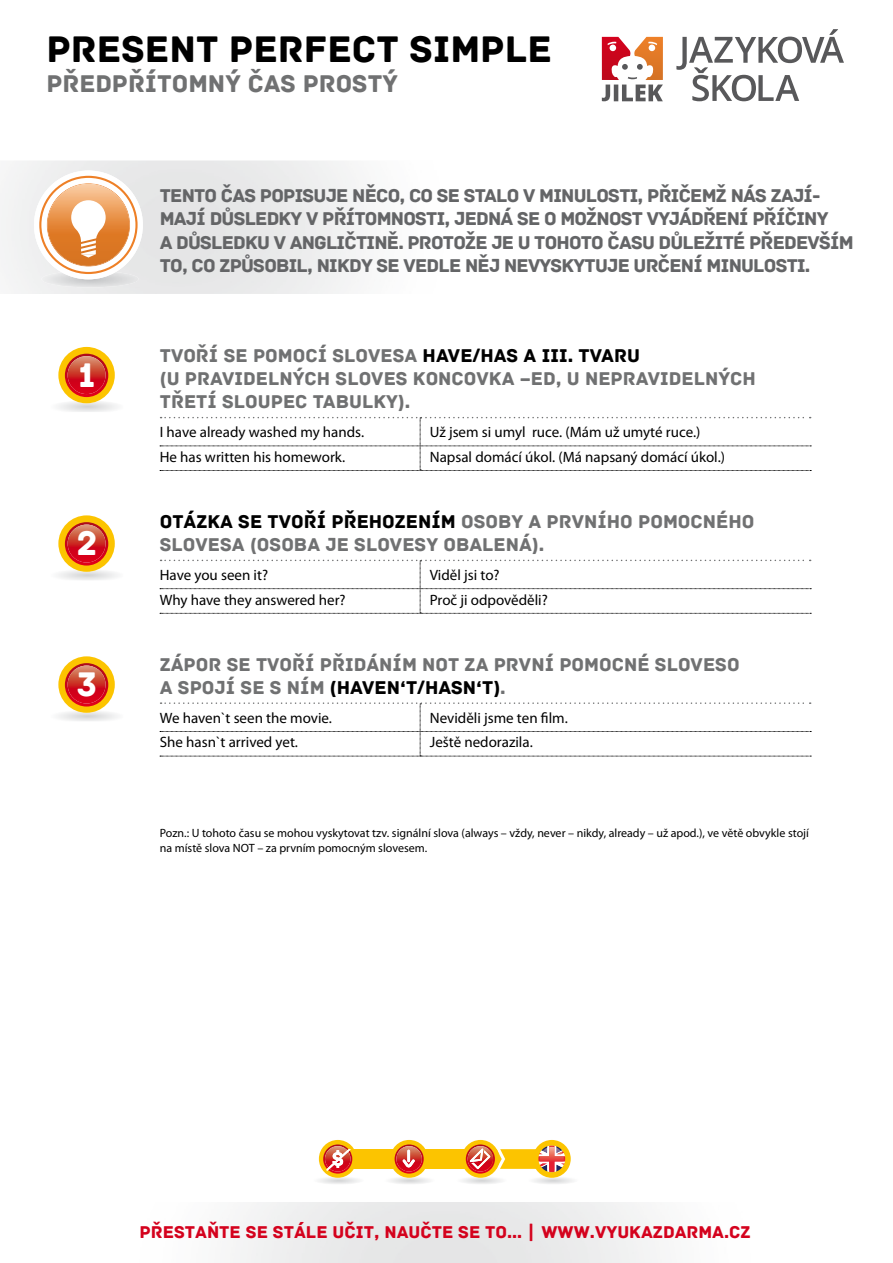
<style>
.page{position:relative;width:893px;height:1263px;background:#fff}
.page>*{position:absolute;margin:0;border:0;box-sizing:border-box;transform-origin:0 0}
.t1{font:39px "Archive";color:#000}
.t2{font:36px "Archive";color:#fff}
.t3{font:25.5px "Archive";color:#707172}
.t4{font:19.5px/23.4px "Archive";letter-spacing:-.04em;color:#646567}
.t5{font:19.5px "Archive";color:#707172}
.t6{font:19.5px "Archive";color:#000}
.t7{font:18px "Archive";color:#d4021d}
.t8{font:15px "Myriad Pro";color:#000}
.t9{font:12px/15.6px "Myriad Pro";color:#000}
.s1{color:#707172}
</style>
<div class="page">
<svg style="left:34px;top:170px;width:109px;height:109px"></svg>
<svg style="left:602px;top:37px;width:61px;height:64px"></svg>
<svg style="left:676px;top:29px;width:168px;height:72px"></svg>
<div style="left:424px;top:1149px;width:42px;height:20px;background:#fcc400"></div>
<div style="left:352px;top:1149px;width:43px;height:20px;background:#fcc400"></div>
<svg style="left:319px;top:1140px;width:35px;height:38px"></svg>
<svg style="left:393px;top:1140px;width:33px;height:38px"></svg>
<svg style="left:464px;top:1140px;width:107px;height:38px"></svg>
<img style="left:540px;top:1147px;width:24px;height:24px">
<img style="left:325px;top:1146px;width:25px;height:25px">
<img style="left:328px;top:1150px;width:20px;height:19px">
<svg style="left:160px;top:417px;width:651px;height:54px"></svg>
<svg style="left:160px;top:560px;width:651px;height:54px"></svg>
<svg style="left:160px;top:702px;width:651px;height:55px"></svg>
<img style="left:58px;top:403px;width:59px;height:9px">
<svg style="left:58px;top:347px;width:57px;height:56px"></svg>
<img style="left:68px;top:356px;width:38px;height:38px;border-radius:19px">
<svg style="left:58px;top:515px;width:57px;height:57px"></svg>
<img style="left:68px;top:525px;width:38px;height:37px;border-radius:19px">
<svg style="left:58px;top:656px;width:57px;height:57px"></svg>
<img style="left:68px;top:665px;width:38px;height:38px;border-radius:19px">
<h1 class="t1" style="left:46px;top:26px;width:507px">PRESENT PERFECT SIMPLE</h1>
<h3 class="t3" style="left:46px;top:69px;width:353px">PŘEDPŘÍTOMNÝ ČAS PROSTÝ</h3>
<h2 class="t2" style="left:78px;top:354px;width:19px">1</h2>
<h2 class="t2" style="left:77px;top:522px;width:22px">2</h2>
<h2 class="t2" style="left:77px;top:663px;width:22px">3</h2>
<p class="t4" style="left:160px;top:184px;width:695px">TENTO ČAS POPISUJE NĚCO, CO SE STALO V MINULOSTI, PŘIČEMŽ NÁS ZAJÍ-MAJÍ DŮSLEDKY V PŘÍTOMNOSTI, JEDNÁ SE O MOŽNOST VYJÁDŘENÍ PŘÍČINY<br>A DŮSLEDKU V ANGLIČTINĚ. PROTOŽE JE U TOHOTO ČASU DŮLEŽITÉ PŘEDEVŠÍM TO, CO ZPŮSOBIL, NIKDY SE VEDLE NĚJ NEVYSKYTUJE URČENÍ MINULOSTI.</p>
<h3 class="t5" style="left:160px;top:344px;width:24px">TVOŘÍ</h3>
<h3 class="t5" style="left:224px;top:344px;width:43px">SE POMOCÍ</h3>
<h3 class="t5" style="left:332px;top:344px;width:14px">SLOVESA</h3>
<h3 class="t6" style="left:423px;top:344px;width:169px">HAVE/HAS A III. TVARU</h3>
<h3 class="t5" style="left:160px;top:367px;width:39px">(U PRAVIDELNÝCH</h3>
<h3 class="t5" style="left:336px;top:367px;width:13px">SLOVES</h3>
<h3 class="t5" style="left:413px;top:367px;width:14px">KONCOVKA</h3>
<h3 class="t5" style="left:520px;top:367px;width:79px">–ED, U NEPRAVIDELNÝCH</h3>
<h3 class="t5" style="left:160px;top:390px;width:13px">TŘETÍ</h3>
<h3 class="t5" style="left:222px;top:390px;width:13px">SLOUPEC</h3>
<h3 class="t5" style="left:313px;top:390px;width:14px">TABULKY</h3>
<h3 class="t5" style="left:398px;top:390px;width:14px">).</h3>
<p class="t8" style="left:160px;top:423px;width:206px">I have already washed my hands.</p>
<p class="t8" style="left:430px;top:423px;width:272px">Už jsem si umyl ruce. (Mám už umyté ruce.)</p>
<p class="t8" style="left:160px;top:447px;width:187px">He has written his homework.</p>
<p class="t8" style="left:430px;top:447px;width:297px">Napsal domácí úkol. (Má napsaný domácí úkol.)</p>
<h3 class="t6" style="left:160px;top:510px;width:26px">OTÁZKA</h3>
<h3 class="t6" style="left:238px;top:510px;width:42px">SE TVOŘÍ</h3>
<h3 class="t6" style="left:331px;top:510px;width:14px">PŘEHOZENÍM</h3>
<h3 class="t5" style="left:461px;top:510px;width:14px">OSOBY</h3>
<h3 class="t5" style="left:528px;top:510px;width:32px">A PRVNÍHO</h3>
<h3 class="t5" style="left:638px;top:510px;width:14px">POMOCNÉHO</h3>
<h3 class="t5" style="left:160px;top:533px;width:14px">SLOVESA</h3>
<h3 class="t5" style="left:250px;top:533px;width:21px">(OSOBA</h3>
<h3 class="t5" style="left:325px;top:533px;width:42px">JE SLOVESY</h3>
<h3 class="t5" style="left:443px;top:533px;width:14px">OBALENÁ</h3>
<h3 class="t5" style="left:532px;top:533px;width:14px">).</h3>
<p class="t8" style="left:160px;top:566px;width:110px">Have you seen it?</p>
<p class="t8" style="left:430px;top:566px;width:71px">Viděl jsi to?</p>
<p class="t8" style="left:160px;top:590px;width:187px">Why have they answered her?</p>
<p class="t8" style="left:430px;top:590px;width:120px">Proč ji odpověděli?</p>
<h3 class="t5" style="left:160px;top:652px;width:25px">ZÁPOR</h3>
<h3 class="t5" style="left:227px;top:652px;width:42px">SE TVOŘÍ</h3>
<h3 class="t5" style="left:320px;top:652px;width:13px">PŘIDÁNÍM</h3>
<h3 class="t5" style="left:422px;top:652px;width:85px">NOT ZA PRVNÍ</h3>
<h3 class="t5" style="left:559px;top:652px;width:14px">POMOCNÉ</h3>
<h3 class="t5" style="left:655px;top:652px;width:13px">SLOVESO</h3>
<h3 class="t5" style="left:160px;top:676px;width:31px">A SPOJÍ</h3>
<h3 class="t5" style="left:241px;top:676px;width:41px">SE SNÍM</h3>
<h3 class="t6" style="left:330px;top:676px;width:122px">(HAVEN‘T/HASN</h3>
<h3 class="t6" style="left:476px;top:676px;width:31px">‘T)<span class="s1">.</span></h3>
<p class="t8" style="left:160px;top:708px;width:174px">We haven`t seen the movie.</p>
<p class="t8" style="left:430px;top:708px;width:139px">Neviděli jsme ten film.</p>
<p class="t8" style="left:160px;top:733px;width:140px">She hasn`t arrived yet.</p>
<p class="t8" style="left:430px;top:733px;width:104px">Ještě nedorazila.</p>
<p class="t9" style="left:160px;top:825px;width:651px">Pozn.: U tohoto času se mohou vyskytovat tzv. signální slova (always – vždy, never – nikdy, already – už apod.), ve větě obvykle stojí na místě slova NOT – za prvním pomocným slovesem.</p>
<p class="t7" style="left:139px;top:1222px;width:613px">PŘESTAŇTE SE STÁLE UČIT, NAUČTE SE TO… | WWW.VYUKAZDARMA.CZ</p>
</div>
